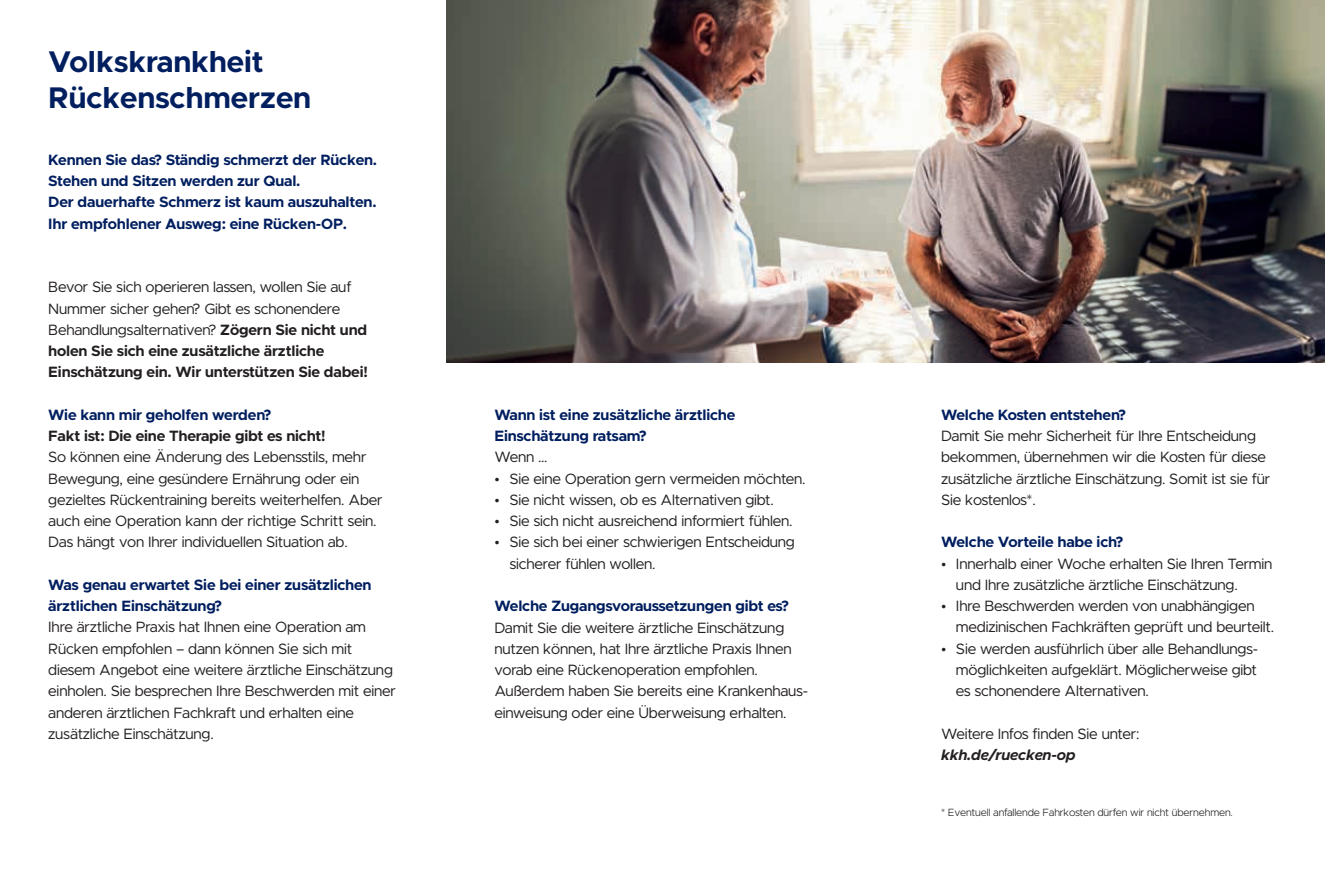
<style>
.page{position:relative;width:1325px;height:893px;background:#fff}
.page>*{position:absolute;margin:0;border:0;box-sizing:border-box;transform-origin:0 0}
.t1{font:700 30px/36px "Metropolis";color:#011e5f}
.t2{font:15px/21.3px "Metropolis";letter-spacing:-.01em;color:#231f20}
.t3{font:700 15px/21.3px "Metropolis";letter-spacing:-.01em;color:#011e5f}
.t4{font:700 15px "Metropolis";letter-spacing:-.01em;color:#231f20}
.t5{font:italic 700 15px "Metropolis";letter-spacing:-.01em;color:#231f20}
.t6{font:300 10.5px "Metropolis";letter-spacing:-.01em;color:#231f20}
.s1{font-weight:700}
</style>
<div class="page">
<img style="left:446px;top:0;width:878px;height:362px">
<h1 class="t1" style="left:48px;top:43px;width:264px">Volkskrankheit<br>Rückenschmerzen</h1>
<p class="t3" style="left:48px;top:149px;width:330px">Kennen Sie das? Ständig schmerzt der Rücken.<br>Stehen und Sitzen werden zur Qual.<br>Der dauerhafte Schmerz ist kaum auszuhalten.<br>Ihr empfohlener Ausweg: eine Rücken-OP.</p>
<p class="t2" style="left:48px;top:276px;width:321px">Bevor Sie sich operieren lassen, wollen Sie auf Nummer sicher gehen? Gibt es schonendere Behandlungsalternativen? <span class="s1">Zögern Sie nicht und holen Sie sich eine zusätzliche ärztliche Einschätzung ein. Wir unterstützen Sie dabei!</span></p>
<p class="t3" style="left:48px;top:404px;width:225px">Wie kann mir geholfen werden?</p>
<p class="t4" style="left:48px;top:426px;width:279px">Fakt ist: Die eine Therapie gibt es nicht!</p>
<p class="t2" style="left:48px;top:447px;width:336px">So können eine Änderung des Lebensstils, mehr Bewegung, eine gesündere Ernährung oder ein gezieltes Rückentraining bereits weiterhelfen. Aber auch eine Operation kann der richtige Schritt sein.<br>Das hängt von Ihrer individuellen Situation ab.</p>
<p class="t3" style="left:48px;top:574px;width:325px">Was genau erwartet Sie bei einer zusätzlichen ärztlichen Einschätzung?</p>
<p class="t2" style="left:48px;top:617px;width:349px">Ihre ärztliche Praxis hat Ihnen eine Operation am Rücken empfohlen – dann können Sie sich mit diesem Angebot eine weitere ärztliche Einschätzung einholen. Sie besprechen Ihre Beschwerden mit einer anderen ärztlichen Fachkraft und erhalten eine zusätzliche Einschätzung.</p>
<p class="t3" style="left:494px;top:404px;width:242px">Wann ist eine zusätzliche ärztliche<br>Einschätzung ratsam?</p>
<p class="t2" style="left:494px;top:447px;width:55px">Wenn …</p>
<p class="t2" style="left:494px;top:468px;width:313px">• Sie eine Operation gern vermeiden möchten.</p>
<p class="t2" style="left:494px;top:489px;width:281px">• Sie nicht wissen, ob es Alternativen gibt.</p>
<p class="t2" style="left:494px;top:510px;width:299px">• Sie sich nicht ausreichend informiert fühlen.</p>
<p class="t2" style="left:509px;top:532px;width:287px;text-indent:-15px">• Sie sich bei einer schwierigen Entscheidung sicherer fühlen wollen.</p>
<p class="t3" style="left:494px;top:595px;width:296px">Welche Zugangsvoraussetzungen gibt es?</p>
<p class="t2" style="left:494px;top:617px;width:315px">Damit Sie die weitere ärztliche Einschätzung nutzen können, hat Ihre ärztliche Praxis Ihnen vorab eine Rückenoperation empfohlen.<br>Außerdem haben Sie bereits eine Krankenhaus&shy;einweisung oder eine Überweisung erhalten.</p>
<p class="t3" style="left:941px;top:404px;width:187px">Welche Kosten entstehen?</p>
<p class="t2" style="left:941px;top:425px;width:331px">Damit Sie mehr Sicherheit für Ihre Entscheidung bekommen, übernehmen wir die Kosten für diese zusätzliche ärztliche Einschätzung. Somit ist sie für Sie kostenlos*.</p>
<p class="t3" style="left:941px;top:532px;width:184px">Welche Vorteile habe ich?</p>
<p class="t2" style="left:956px;top:553px;width:318px;text-indent:-15px">• Innerhalb einer Woche erhalten Sie Ihren Termin und Ihre zusätzliche ärztliche Einschätzung.</p>
<p class="t2" style="left:956px;top:595px;width:320px;text-indent:-15px">• Ihre Beschwerden werden von unabhängigen medizinischen Fachkräften geprüft und beurteilt.</p>
<p class="t2" style="left:956px;top:638px;width:304px;text-align:justify;text-indent:-15px">• Sie werden ausführlich über alle Behandlungs&shy;möglichkeiten aufgeklärt. Möglicherweise gibt es schonendere Alternativen.</p>
<p class="t2" style="left:941px;top:723px;width:200px">Weitere Infos finden Sie unter:</p>
<p class="t5" style="left:941px;top:745px;width:136px">kkh.de/ruecken-op</p>
<p class="t6" style="left:941px;top:806px;width:293px">* Eventuell anfallende Fahrkosten dürfen wir nicht übernehmen.</p>
</div>
